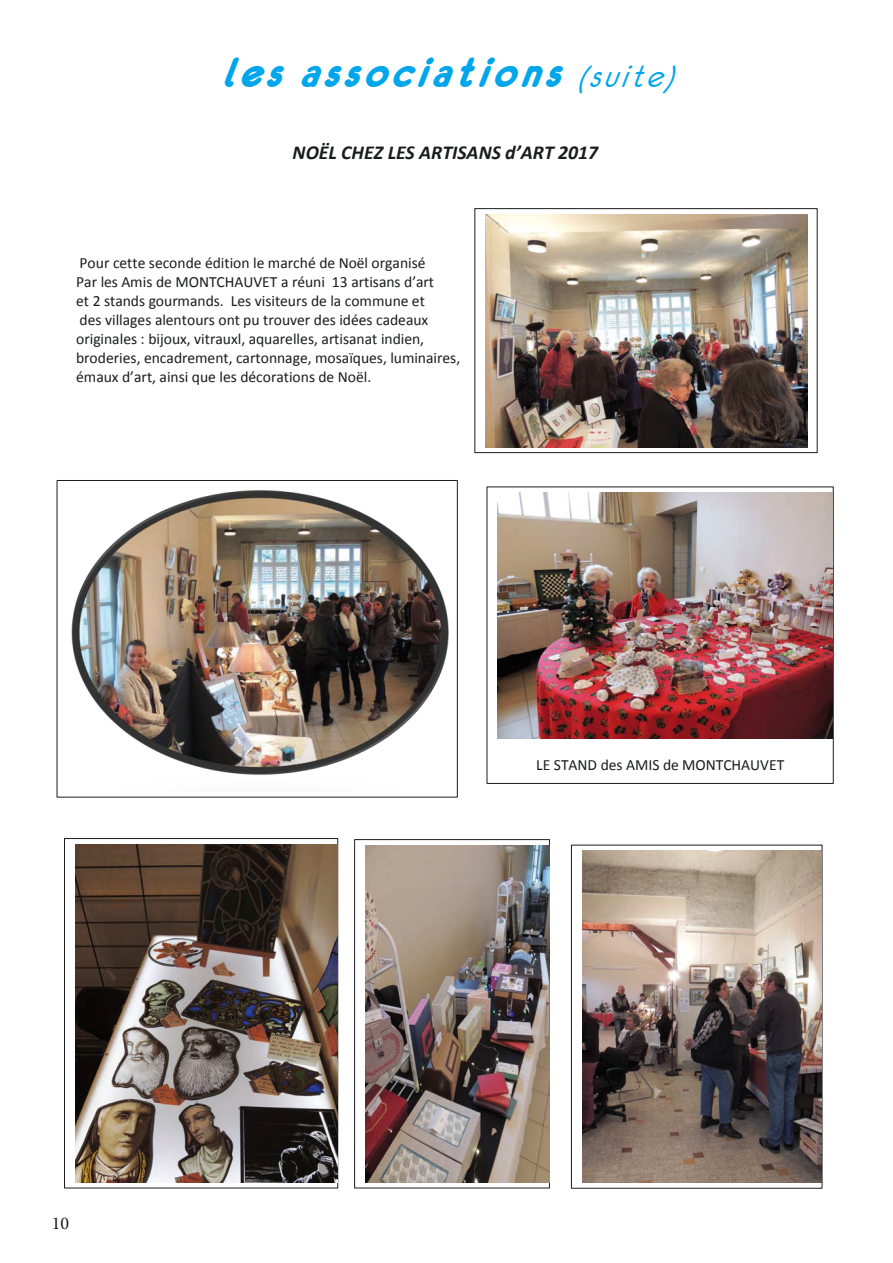
<style>
.page{position:relative;width:893px;height:1263px;background:#fff}
.page>*{position:absolute;margin:0;border:0;box-sizing:border-box;transform-origin:0 0}
.t1{font:italic 45px "Eurofurencebold";color:#00a6eb}
.t2{font:italic 700 19.8px "Calibri";color:#1b1c20}
.t3{font:18px "Minion Pro";color:#1b1c20}
.t4{font:15.6px/18.9px "Calibri";color:#1b1c20}
.s1{font-family:"Eurofurenceregular";font-size:34.5px}
</style>
<div class="page">
<img style="left:475px;top:214px;width:342px;height:233px">
<img style="left:485px;top:214px;width:322px;height:233px">
<img style="left:487px;top:492px;width:346px;height:286px">
<img style="left:498px;top:492px;width:335px;height:246px">
<img style="left:57px;top:486px;width:400px;height:306px">
<img style="left:67px;top:490px;width:385px;height:301px">
<img style="left:75px;top:844px;width:262px;height:338px">
<div style="left:354px;top:839px;width:196px;height:349px;border:1px solid #1b1c20"></div>
<img style="left:355px;top:845px;width:1px;height:337px">
<img style="left:365px;top:845px;width:184px;height:337px">
<img style="left:821px;top:850px;width:1px;height:333px">
<img style="left:582px;top:850px;width:239px;height:333px">
<h1 class="t1" style="left:221px;top:50px;width:465px">lesassociations<span class="s1">(suite)</span></h1>
<p class="t2" style="left:293px;top:138px;width:307px">NOËL CHEZ LES ARTISANS d’ART 2017</p>
<p class="t4" style="left:76px;top:253px;width:386px">Pour cette seconde édition le marché de Noël organisé<br>Par les Amis de MONTCHAUVET a réuni 13 artisans d’art<br>et 2 stands gourmands. Les visiteurs de la commune et<br>des villages alentours ont pu trouver des idées cadeaux originales : bijoux, vitrauxl, aquarelles, artisanat indien, broderies, encadrement, cartonnage, mosaïques, luminaires, émaux d’art, ainsi que les décorations de Noël.</p>
<p class="t4" style="left:536px;top:755px;width:250px">LE STAND des AMIS de MONTCHAUVET</p>
<p class="t3" style="left:52px;top:1211px;width:19px">10</p>
</div>
